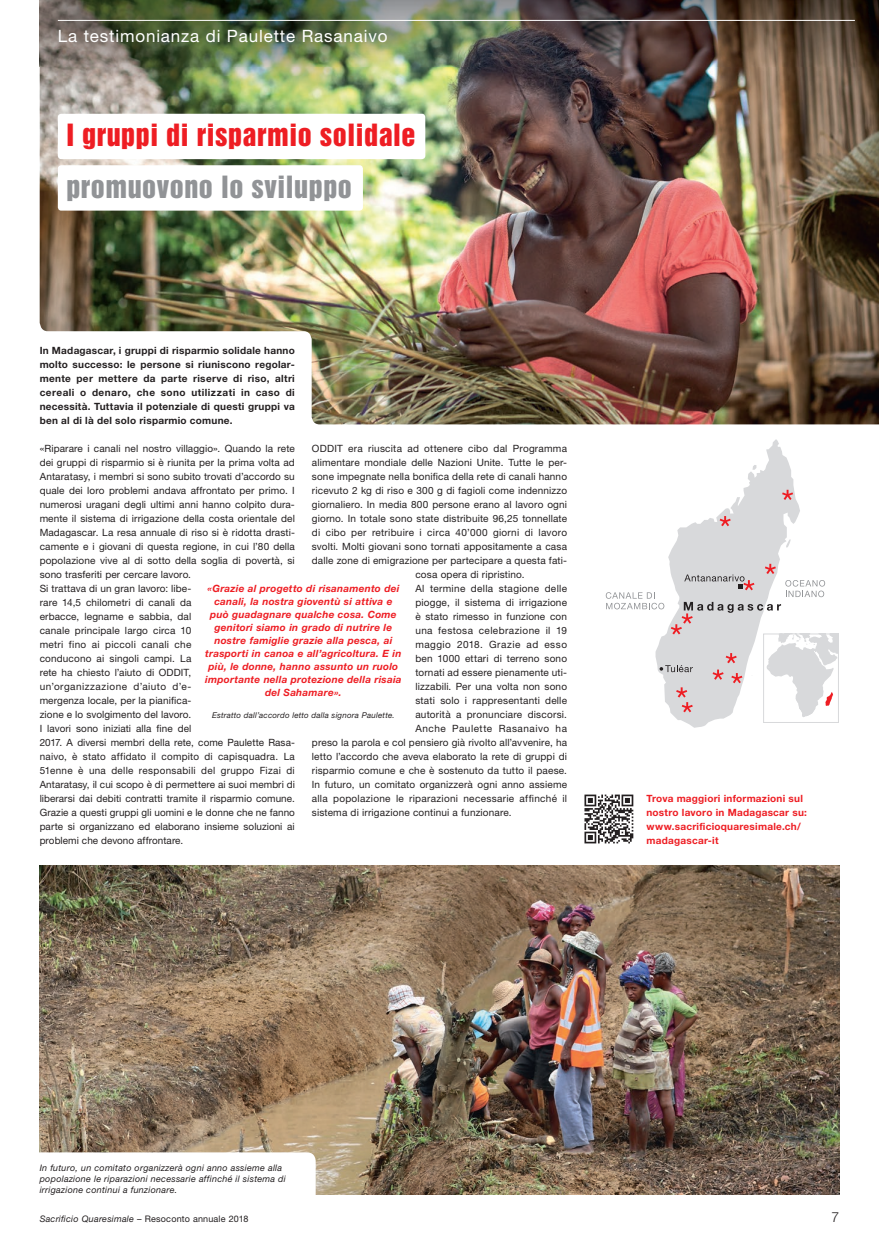
<style>
.page{position:relative;width:879px;height:1248px;background:#fff}
.page>*{position:absolute;margin:0;border:0;box-sizing:border-box;transform-origin:0 0}
.t1{font:28px "Helvetica Inserat LT Std";letter-spacing:.02em;color:#ee1d23}
.t2{font:28px "Helvetica Inserat LT Std";letter-spacing:.02em;color:#919396}
.t3{font:17px "Helvetica Neue LT Std";letter-spacing:.05em;color:#fff}
.t4{font:300 14px "Helvetica Neue LT Std";color:#231f20}
.t5{font:10px/14px "Helvetica Neue LT Std";letter-spacing:.015em;color:#231f20}
.t6{font:italic 700 10px/13px "Helvetica Neue LT Std";letter-spacing:.025em;color:#ee1d23;text-align:center}
.t7{font:700 10px/14px "Helvetica Neue LT Std";letter-spacing:.025em;color:#231f20;text-align:justify}
.t8{font:700 10px/14px "Helvetica Neue LT Std";letter-spacing:.025em;color:#ee1d23}
.t9{font:10px "Helvetica Neue LT Std";letter-spacing:.04em;color:#231f20}
.t10{font:10px "Helvetica Neue LT Std";letter-spacing:.05em;color:#231f20}
.t11{font:10px "Helvetica Neue LT Std";letter-spacing:.045em;color:#231f20}
.t12{font:italic 9px/11px "Helvetica Neue LT Std";letter-spacing:.03em;color:#231f20}
.t13{font:italic 8px "Helvetica Neue LT Std";letter-spacing:.025em;color:#231f20}
.s1{font-style:normal}
</style>
<div class="page">
<img style="left:40px;top:865px;width:799px;height:328px">
<div style="left:17px;top:1152px;width:299px;height:55px;background:#fff;border-radius:9px"></div>
<img style="left:40px;top:66px;width:839px;height:358px">
<svg style="left:584px;top:794px;width:49px;height:49px"></svg>
<svg style="left:606px;top:439px;width:232px;height:288px"></svg>
<div style="left:58px;top:114px;width:367px;height:45px;background:#fff;border-radius:3px"></div>
<div style="left:58px;top:165px;width:305px;height:45px;background:#fff;border-radius:3px"></div>
<img style="left:40px;top:0;width:839px;height:66px">
<hr style="left:58px;top:20px;width:797px;height:1px;background:#fff">
<h2 class="t3" style="left:58px;top:26px;width:331px">La testimonianza di Paulette Rasanaivo</h2>
<h1 class="t1" style="left:66px;top:118px;width:351px">I gruppi di risparmio solidale</h1>
<h1 class="t2" style="left:66px;top:170px;width:287px">promuovono lo sviluppo</h1>
<p class="t7" style="left:40px;top:343px;width:257px">In Madagascar, i gruppi di risparmio solidale hanno molto successo: le persone si riuniscono regolar&shy;mente per mettere da parte riserve di riso, altri cereali o denaro, che sono utilizzati in caso di necessità. Tuttavia il potenziale di questi gruppi va ben al di là del solo risparmio comune.</p>
<p class="t5" style="left:40px;top:441px;width:257px">«Riparare i canali nel nostro villaggio». Quando la rete dei gruppi di risparmio si è riunita per la prima volta ad Antaratasy, i membri si sono subito trovati d’accordo su quale dei loro problemi andava affrontato per primo. I numerosi uragani degli ultimi anni hanno colpito dura&shy;mente il sistema di irrigazione della costa orientale del Madagascar. La resa annuale di riso si è ridotta drasti&shy;camente e i giovani di questa regione, in cui l’80 della popolazione vive al di sotto della soglia di povertà, si sono trasferiti per cercare lavoro.<br>Si trattava di un gran lavoro: libe-<br>rare 14,5 chilometri di canali da<br>erbacce, legname e sabbia, dal<br>canale principale largo circa 10<br>metri fino ai piccoli canali che<br>conducono ai singoli campi. La<br>rete ha chiesto l’aiuto di ODDIT,<br>un’organizzazione d’aiuto d’e-<br>mergenza locale, per la pianifica-<br>zione e lo svolgimento del lavoro.<br>I lavori sono iniziati alla fine del<br>2017. A diversi membri della rete, come Paulette Rasa&shy;naivo, è stato affidato il compito di capisquadra. La 51enne è una delle responsabili del gruppo Fizai di Antaratasy, il cui scopo è di permettere ai suoi membri di liberarsi dai debiti contratti tramite il risparmio comune.<br>Grazie a questi gruppi gli uomini e le donne che ne fanno parte si organizzano ed elaborano insieme soluzioni ai problemi che devono affrontare.</p>
<p class="t5" style="left:312px;top:441px;width:257px">ODDIT era riuscita ad ottenere cibo dal Programma</p>
<p class="t5" style="left:312px;top:455px;width:257px">alimentare mondiale delle Nazioni Unite. Tutte le per-</p>
<p class="t5" style="left:312px;top:469px;width:257px">sone impegnate nella bonifica della rete di canali hanno</p>
<p class="t5" style="left:312px;top:483px;width:257px">ricevuto 2 kg di riso e 300 g di fagioli come indennizzo</p>
<p class="t5" style="left:312px;top:497px;width:257px">giornaliero. In media 800 persone erano al lavoro ogni</p>
<p class="t5" style="left:312px;top:511px;width:257px">giorno. In totale sono state distribuite 96,25 tonnellate</p>
<p class="t5" style="left:312px;top:525px;width:257px">di cibo per retribuire i circa 40’000 giorni di lavoro</p>
<p class="t5" style="left:312px;top:539px;width:257px">svolti. Molti giovani sono tornati appositamente a casa</p>
<p class="t5" style="left:312px;top:553px;width:257px">dalle zone di emigrazione per partecipare a questa fati-</p>
<p class="t5" style="left:415px;top:567px;width:111px">cosa opera di ripristino.</p>
<p class="t5" style="left:415px;top:581px;width:153px">Al termine della stagione delle</p>
<p class="t5" style="left:415px;top:595px;width:153px">piogge, il sistema di irrigazione</p>
<p class="t5" style="left:415px;top:609px;width:153px">è stato rimesso in funzione con</p>
<p class="t9" style="left:415px;top:624px;width:153px">una festosa celebrazione il 19</p>
<p class="t11" style="left:415px;top:638px;width:153px">maggio 2018. Grazie ad esso</p>
<p class="t5" style="left:415px;top:651px;width:153px">ben 1000 ettari di terreno sono</p>
<p class="t5" style="left:415px;top:665px;width:153px">tornati ad essere pienamente uti-</p>
<p class="t5" style="left:415px;top:679px;width:153px">lizzabili. Per una volta non sono</p>
<p class="t5" style="left:415px;top:693px;width:153px">stati solo i rappresentanti delle</p>
<p class="t5" style="left:415px;top:707px;width:153px">autorità a pronunciare discorsi.</p>
<p class="t10" style="left:415px;top:722px;width:153px">Anche Paulette Rasanaivo ha</p>
<p class="t5" style="left:312px;top:735px;width:257px">preso la parola e col pensiero già rivolto all’avvenire, ha</p>
<p class="t5" style="left:312px;top:749px;width:257px">letto l’accordo che aveva elaborato la rete di gruppi di</p>
<p class="t5" style="left:312px;top:763px;width:257px">risparmio comune e che è sostenuto da tutto il paese.</p>
<p class="t5" style="left:312px;top:777px;width:257px">In futuro, un comitato organizzerà ogni anno assieme</p>
<p class="t5" style="left:312px;top:791px;width:257px">alla popolazione le riparazioni necessarie affinché il</p>
<p class="t5" style="left:312px;top:805px;width:201px">sistema di irrigazione continui a funzionare.</p>
<p class="t6" style="left:205px;top:581px;width:198px">«Grazie al progetto di risanamento dei canali, la nostra gioventù si attiva e può guadagnare qualche cosa. Come genitori siamo in grado di nutrire le nostre famiglie grazie alla pesca, ai trasporti in canoa e all’agricoltura. E in più, le donne, hanno assunto un ruolo importante nella protezione della risaia del Sahamare».</p>
<p class="t13" style="left:212px;top:710px;width:184px">Estratto dall’accordo letto dalla signora Paulette.</p>
<p class="t8" style="left:646px;top:791px;width:162px">Trova maggiori informazioni sul nostro lavoro in Madagascar su: www.sacrificioquaresimale.ch/ madagascar-it</p>
<p class="t12" style="left:40px;top:1161px;width:248px">In futuro, un comitato organizzerà ogni anno assieme alla popolazione le riparazioni necessarie affinché il sistema di irrigazione continui a funzionare.</p>
<p class="t12" style="left:40px;top:1213px;width:210px">Sacrificio Quaresimale <span class="s1">– Resoconto annuale 2018</span></p>
<h3 class="t4" style="left:831px;top:1208px;width:9px">7</h3>
</div>
